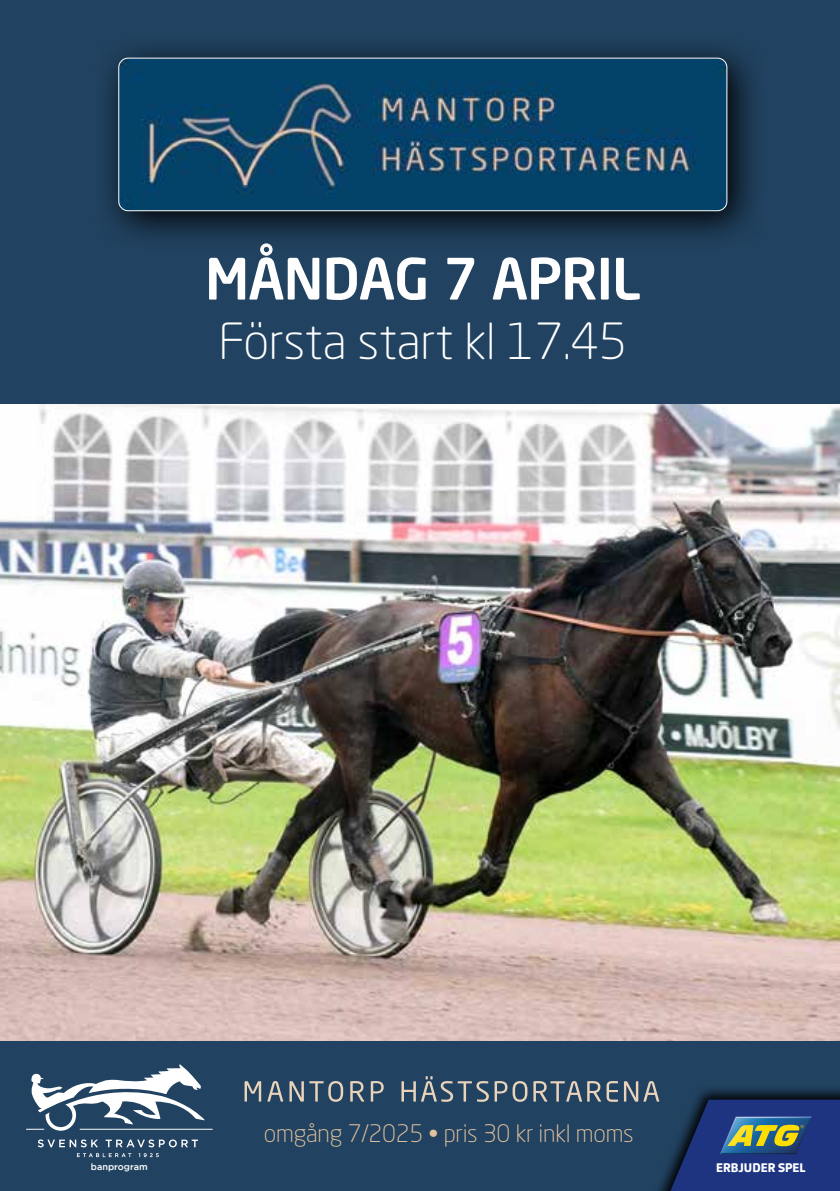
<style>
.page{position:relative;width:840px;height:1191px;background:#fff}
.page>*{position:absolute;margin:0;border:0;box-sizing:border-box;transform-origin:0 0}
.t1{font:500 56.2px "Neo Sans Pro";letter-spacing:-.02em;color:#fff}
.t2{font:300 49.2px "Neo Sans Pro";letter-spacing:-.01em;color:#fff}
.t3{font:300 23.8px "Neo Sans Pro";letter-spacing:-.01em;color:#e1c19e}
.t4{font:800 12px "ATG Text";color:#fff}
.t5{font:500 9.2px "Gotham";color:#fff}
</style>
<div class="page">
<img style="left:0;top:403px;width:839px;height:638px">
<div style="left:0;top:0;width:839px;height:403px;background:#214260"></div>
<div style="left:0;top:1041px;width:839px;height:150px;background:#214260"></div>
<svg style="left:401px;top:1076px;width:254px;height:25px"></svg>
<svg style="left:244px;top:1081px;width:139px;height:20px"></svg>
<svg style="left:650px;top:1084px;width:189px;height:107px"></svg>
<svg style="left:670px;top:1099px;width:169px;height:92px;background:#2b4375"></svg>
<svg style="left:38px;top:1139px;width:60px;height:8px"></svg>
<svg style="left:105px;top:1139px;width:93px;height:8px"></svg>
<svg style="left:77px;top:1153px;width:54px;height:4px"></svg>
<svg style="left:138px;top:1153px;width:21px;height:4px"></svg>
<svg style="left:26px;top:1064px;width:187px;height:66px"></svg>
<svg style="left:107px;top:47px;width:647px;height:190px"></svg>
<img style="left:119px;top:58px;width:607px;height:153px">
<div style="left:118px;top:58px;width:608px;height:153px;border:1px solid #fff;border-radius:9px"></div>
<h1 class="t1" style="left:205px;top:243px;width:437px">MÅNDAG 7 APRIL</h1>
<h2 class="t2" style="left:218px;top:312px;width:410px">Första start kl 17.45</h2>
<p class="t3" style="left:264px;top:1118px;width:371px">omgång 7/2025 • pris 30 kr inkl moms</p>
<p class="t5" style="left:91px;top:1161px;width:58px">banprogram</p>
<p class="t4" style="left:715px;top:1160px;width:91px">ERBJUDER SPEL</p>
</div>
